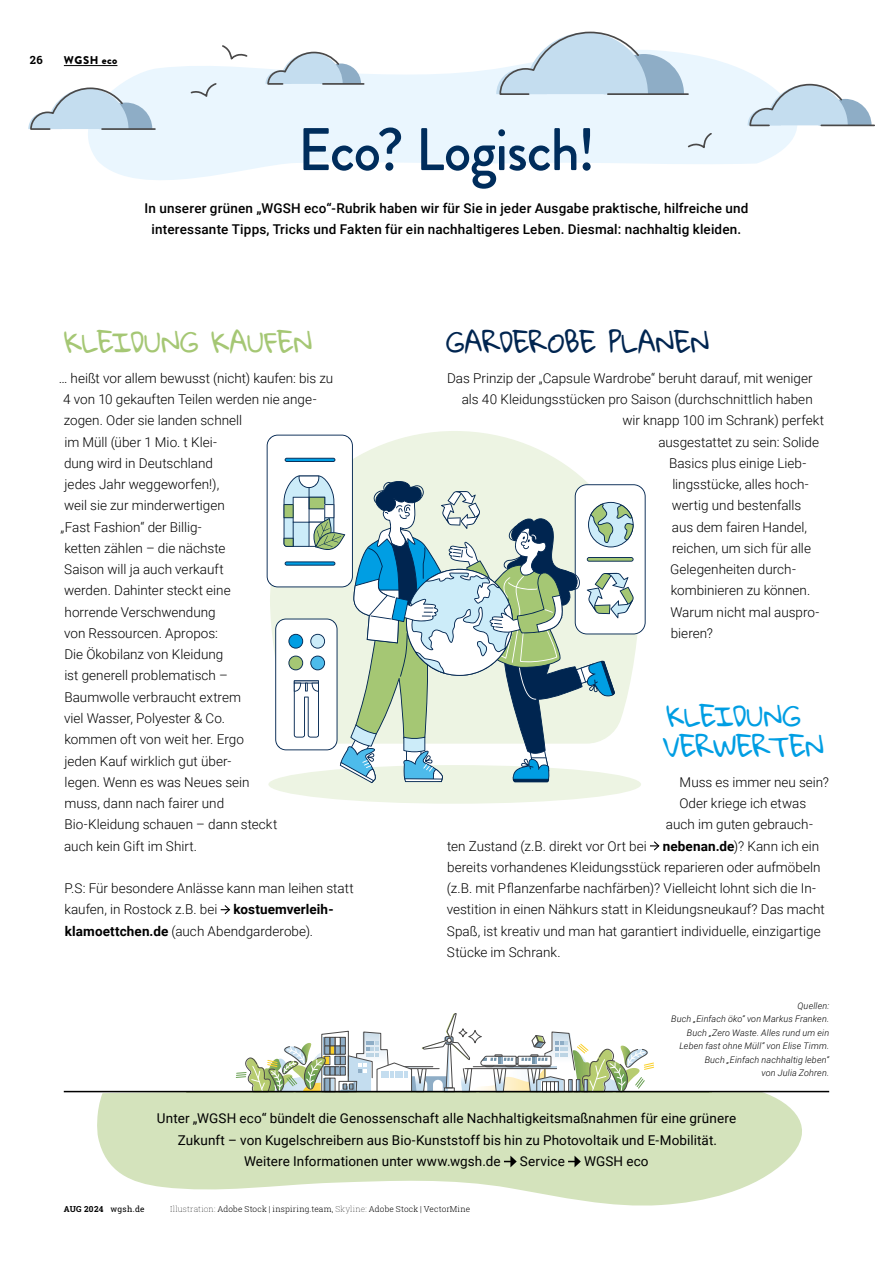
<style>
.page{position:relative;width:893px;height:1263px;background:#fff}
.page>*{position:absolute;margin:0;border:0;box-sizing:border-box;transform-origin:0 0}
.t1{font:500 60px "Brandon Grotesque";letter-spacing:-.02em;color:#002d5c;scale:.96 1}
.t2{font:27px/30px "Gloria Hallelujah";letter-spacing:-.03em;color:#009ee3}
.t3{font:27px "Gloria Hallelujah";letter-spacing:-.015em;color:#002550}
.t4{font:27px "Gloria Hallelujah";letter-spacing:-.01em;color:#a5c774}
.t5{font:300 13.5px/21.3px "Roboto";color:#000}
.t6{font:13.5px "Roboto";letter-spacing:.005em;color:#000}
.t7{font:500 13.5px/21.3px "Roboto";letter-spacing:.015em;color:#000;text-align:center}
.t8{font:900 11.25px "Brandon Grotesque";letter-spacing:.045em;color:#000}
.t9{font:700 11.25px "Roboto Slab";color:#000}
.t10{font:italic 300 9px/13.5px "Roboto";letter-spacing:.015em;color:#000;text-align:right}
.t11{font:300 8.25px "Roboto Slab";letter-spacing:.02em;color:#000}
.t12{font:700 8.25px "Roboto Slab";letter-spacing:.04em;color:#000}
.s1{font-weight:700}
.s2{font-weight:400}
.s3{font-weight:100}
</style>
<div class="page">
<svg style="left:64px;top:53px;width:733px;height:127px;fill:#eaf6fe"></svg>
<svg style="left:265px;top:51px;width:96px;height:35px"></svg>
<hr style="left:323px;top:83px;width:41px;height:2px;background:#494848">
<svg style="left:28px;top:87px;width:124px;height:44px"></svg>
<hr style="left:102px;top:128px;width:53px;height:2px;background:#494848">
<svg style="left:748px;top:83px;width:124px;height:44px"></svg>
<hr style="left:821px;top:125px;width:53px;height:1px;background:#494848">
<svg style="left:221px;top:45px;width:28px;height:15px"></svg>
<svg style="left:189px;top:82px;width:29px;height:16px"></svg>
<svg style="left:686px;top:131px;width:27px;height:17px"></svg>
<svg style="left:496px;top:31px;width:188px;height:65px"></svg>
<hr style="left:608px;top:93px;width:80px;height:2px;background:#494848">
<div style="left:268px;top:765px;width:373px;height:39px;background:#edf4e3;border-radius:50%"></div>
<svg style="left:267px;top:435px;width:379px;height:348px"></svg>
<svg style="left:221px;top:905px;width:10px;height:10px"></svg>
<svg style="left:650px;top:841px;width:10px;height:10px"></svg>
<svg style="left:96px;top:1090px;width:723px;height:116px;fill:#d4e3bc"></svg>
<hr style="left:187px;top:1092px;width:525px;height:1px;background:#bed597">
<svg style="left:235px;top:1013px;width:420px;height:78px"></svg>
<svg style="left:504px;top:1156px;width:13px;height:11px"></svg>
<svg style="left:568px;top:1156px;width:13px;height:11px"></svg>
<hr style="left:64px;top:1091px;width:765px;height:1px;background:#000">
<hr style="left:64px;top:65px;width:53px;height:1px;background:#000">
<p class="t9" style="left:30px;top:52px;width:14px">26</p>
<p class="t8" style="left:64px;top:52px;width:55px">WGSH eco</p>
<h1 class="t1" style="left:298px;top:108px;width:311px">Eco? Logisch!</h1>
<p class="t7" style="left:145px;top:197px;width:605px">In unserer grünen „WGSH eco“-Rubrik haben wir für Sie in jeder Ausgabe praktische, hilfreiche und interessante Tipps, Tricks und Fakten für ein nachhaltigeres Leben. Diesmal: nachhaltig kleiden.</p>
<h2 class="t4" style="left:64px;top:328px;width:250px">KLEIDUNG KAUFEN</h2>
<p class="t5" style="left:59px;top:367px;width:276px">… heißt vor allem bewusst (nicht) kaufen: bis zu</p>
<p class="t5" style="left:63px;top:388px;width:255px">4 von 10 gekauften Teilen werden nie ange-</p>
<p class="t5" style="left:64px;top:409px;width:180px">zogen. Oder sie landen schnell</p>
<p class="t5" style="left:64px;top:431px;width:154px">im Müll (über 1 Mio. t Klei-</p>
<p class="t5" style="left:64px;top:452px;width:150px">dung wird in Deutschland</p>
<p class="t5" style="left:65px;top:473px;width:156px">jedes Jahr weggeworfen!),</p>
<p class="t5" style="left:64px;top:494px;width:162px">weil sie zur minderwertigen</p>
<p class="t5" style="left:60px;top:516px;width:142px">„Fast Fashion“ der Billig-</p>
<p class="t5" style="left:65px;top:537px;width:162px">ketten zählen – die nächste</p>
<p class="t5" style="left:64px;top:558px;width:161px">Saison will ja auch verkauft</p>
<p class="t5" style="left:64px;top:579px;width:168px">werden. Dahinter steckt eine</p>
<p class="t5" style="left:65px;top:601px;width:153px">horrende Verschwendung</p>
<p class="t5" style="left:64px;top:622px;width:156px">von Ressourcen. Apropos:</p>
<p class="t5" style="left:64px;top:643px;width:160px">Die Ökobilanz von Kleidung</p>
<p class="t5" style="left:64px;top:664px;width:165px">ist generell problematisch –</p>
<p class="t5" style="left:64px;top:686px;width:178px">Baumwolle verbraucht extrem</p>
<p class="t5" style="left:64px;top:707px;width:163px">viel Wasser, Polyester &amp; Co.</p>
<p class="t5" style="left:65px;top:728px;width:181px">kommen oft von weit her. Ergo</p>
<p class="t5" style="left:65px;top:749px;width:168px">jeden Kauf wirklich gut über-</p>
<p class="t5" style="left:65px;top:771px;width:186px">legen. Wenn es was Neues sein</p>
<p class="t5" style="left:64px;top:792px;width:161px">muss, dann nach fairer und</p>
<p class="t5" style="left:64px;top:813px;width:214px">Bio-Kleidung schauen – dann steckt</p>
<p class="t5" style="left:64px;top:835px;width:135px">auch kein Gift im Shirt.</p>
<p class="t5" style="left:64px;top:877px;width:291px">P.S: Für besondere Anlässe kann man leihen statt kaufen, in Rostock z.B. bei <span class="s1">kostuemverleih&shy;klamoettchen.de</span> (auch Abendgarderobe).</p>
<h2 class="t3" style="left:446px;top:328px;width:264px">GARDEROBE PLANEN</h2>
<p class="t5" style="left:447px;top:367px;width:367px">Das Prinzip der „Capsule Wardrobe“ beruht darauf, mit weniger</p>
<p class="t5" style="left:462px;top:388px;width:352px">als 40 Kleidungsstücken pro Saison (durchschnittlich haben</p>
<p class="t5" style="left:622px;top:409px;width:203px">wir knapp 100 im Schrank) perfekt</p>
<p class="t5" style="left:658px;top:431px;width:162px">ausgestattet zu sein: Solide</p>
<p class="t5" style="left:669px;top:452px;width:139px">Basics plus einige Lieb-</p>
<p class="t5" style="left:672px;top:473px;width:138px">lingsstücke, alles hoch-</p>
<p class="t5" style="left:672px;top:494px;width:131px">wertig und bestenfalls</p>
<p class="t5" style="left:672px;top:516px;width:137px">aus dem fairen Handel,</p>
<p class="t5" style="left:672px;top:537px;width:140px">reichen, um sich für alle</p>
<p class="t5" style="left:670px;top:558px;width:127px">Gelegenheiten durch-</p>
<p class="t5" style="left:671px;top:579px;width:141px">kombinieren zu können.</p>
<p class="t5" style="left:670px;top:601px;width:151px">Warum nicht mal auspro-</p>
<p class="t5" style="left:671px;top:622px;width:44px">bieren?</p>
<h2 class="t2" style="left:663px;top:703px;width:162px">KLEIDUNG<br>VERWERTEN</h2>
<p class="t5" style="left:680px;top:771px;width:151px">Muss es immer neu sein?</p>
<p class="t5" style="left:679px;top:792px;width:128px">Oder kriege ich etwas</p>
<p class="t5" style="left:666px;top:813px;width:149px">auch im guten gebrauch-</p>
<p class="t5" style="left:447px;top:834px;width:374px">ten Zustand (z.B. direkt vor Ort bei <span class="s1">nebenan.de</span>)? Kann ich ein</p>
<p class="t5" style="left:447px;top:856px;width:375px">bereits vorhandenes Kleidungsstück reparieren oder aufmöbeln</p>
<p class="t5" style="left:447px;top:877px;width:371px">(z.B. mit Pflanzenfarbe nachfärben)? Vielleicht lohnt sich die In-</p>
<p class="t5" style="left:447px;top:898px;width:379px">vestition in einen Nähkurs statt in Kleidungsneukauf? Das macht</p>
<p class="t5" style="left:447px;top:919px;width:375px">Spaß, ist kreativ und man hat garantiert individuelle, einzigartige</p>
<p class="t5" style="left:447px;top:941px;width:115px">Stücke im Schrank.</p>
<p class="t10" style="left:671px;top:998px;width:160px">Quellen:<br>Buch „Einfach öko“ von Markus Franken.<br>Buch „Zero Waste. Alles rund um ein<br>Leben fast ohne Müll“ von Elise Timm.<br>Buch „Einfach nachhaltig leben“<br>von Julia Zohren.</p>
<p class="t6" style="left:157px;top:1109px;width:581px">Unter „WGSH eco“ bündelt die Genossenschaft alle Nachhaltigkeitsmaßnahmen für eine grünere</p>
<p class="t6" style="left:178px;top:1130px;width:541px">Zukunft – von Kugelschreibern aus Bio-Kunststoff bis hin zu Photovoltaik und E-Mobilität.</p>
<p class="t6" style="left:244px;top:1151px;width:258px">Weitere Informationen unter www.wgsh.de</p>
<p class="t6" style="left:520px;top:1151px;width:46px">Service</p>
<p class="t6" style="left:584px;top:1151px;width:66px">WGSH eco</p>
<p class="t12" style="left:64px;top:1203px;width:82px">AUG 2024 <span class="s2">wgsh.de</span></p>
<p class="t11" style="left:170px;top:1203px;width:302px"><span class="s3">Illustration:</span> Adobe Stock | inspiring.team, <span class="s3">Skyline:</span> Adobe Stock | VectorMine</p>
</div>
